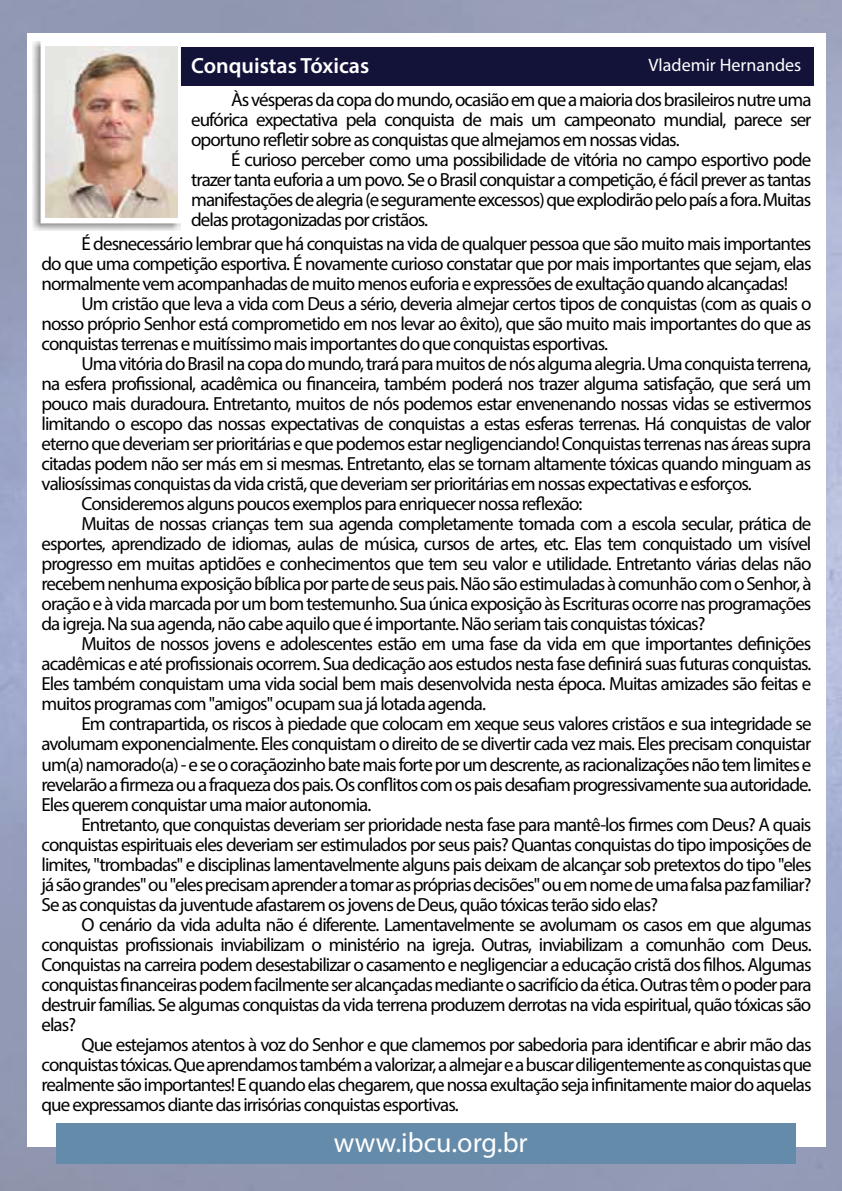
<style>
.page{position:relative;width:842px;height:1191px;background:#fff}
.page>*{position:absolute;margin:0;border:0;box-sizing:border-box;transform-origin:0 0}
.t1{font:28px "Myriad Pro";color:#fff}
.t2{font:600 22px "Myriad Pro";color:#fff}
.t3{font:600 21px "Myriad Pro";letter-spacing:-.025em;color:#fff}
.t4{font:19px/20px "Myriad Pro";letter-spacing:-.05em;color:#000;text-align:justify}
.t5{font:18px "Myriad Pro";color:#fff}
</style>
<div class="page">
<img style="left:0;top:0;width:841px;height:1191px">
<div style="left:27px;top:33px;width:798px;height:1113px;background:#fff"></div>
<div style="left:178px;top:47px;width:635px;height:38px;background:#13133a"></div>
<img style="left:32px;top:42px;width:148px;height:189px">
<svg style="left:41px;top:41px;width:140px;height:182px"></svg>
<img style="left:45px;top:46px;width:132px;height:172px">
<div style="left:57px;top:1123px;width:738px;height:41px;background:#658baa"></div>
<div style="left:825px;top:221px;width:16px;height:228px;background:#b5bcda"></div>
<p class="t3" style="left:200px;top:50px;width:146px">Você é exemplo?</p>
<p class="t5" style="left:648px;top:54px;width:154px">Vlademir Hernandes</p>
<p class="t4" style="left:191px;top:89px;width:621px;text-indent:40px">Às vésperas da copa do mundo, ocasião em que a maioria dos brasileiros nutre uma eufórica expectativa pela conquista de mais um campeonato mundial, parece ser oportuno refletir sobre as conquistas que almejamos em nossas vidas.</p>
<p class="t4" style="left:191px;top:149px;width:621px;text-indent:40px">É curioso perceber como uma possibilidade de vitória no campo esportivo pode trazer tanta euforia a um povo. Se o Brasil conquistar a competição, é fácil prever as tantas manifestações de alegria (e seguramente excessos) que explodirão pelo país a fora. Muitas delas protagonizadas por cristãos.</p>
<p class="t2" style="left:191px;top:51px;width:180px">Conquistas Tóxicas</p>
<p class="t4" style="left:42px;top:233px;width:771px;text-indent:40px">É desnecessário lembrar que há conquistas na vida de qualquer pessoa que são muito mais importantes do que uma competição esportiva. É novamente curioso constatar que por mais importantes que sejam, elas normalmente vem acompanhadas de muito menos euforia e expressões de exultação quando alcançadas!</p>
<p class="t4" style="left:42px;top:293px;width:771px;text-indent:40px">Um cristão que leva a vida com Deus a sério, deveria almejar certos tipos de conquistas (com as quais o nosso próprio Senhor está comprometido em nos levar ao êxito), que são muito mais importantes do que as conquistas terrenas e muitíssimo mais importantes do que conquistas esportivas.</p>
<p class="t4" style="left:82px;top:353px;width:731px">Uma vitória do Brasil na copa do mundo, trará para muitos de nós alguma alegria. Uma conquista terrena,</p>
<p class="t4" style="left:42px;top:373px;width:771px">na esfera profissional, acadêmica ou financeira, também poderá nos trazer alguma satisfação, que será um</p>
<p class="t4" style="left:42px;top:393px;width:771px">pouco mais duradoura. Entretanto, muitos de nós podemos estar envenenando nossas vidas se estivermos</p>
<p class="t4" style="left:42px;top:413px;width:771px">limitando o escopo das nossas expectativas de conquistas a estas esferas terrenas. Há conquistas de valor</p>
<p class="t4" style="left:42px;top:433px;width:771px">eterno que deveriam ser prioritárias e que podemos estar negligenciando! Conquistas terrenas nas áreas supra</p>
<p class="t4" style="left:42px;top:453px;width:771px">citadas podem não ser más em si mesmas. Entretanto, elas se tornam altamente tóxicas quando minguam as</p>
<p class="t4" style="left:42px;top:473px;width:711px">valiosíssimas conquistas da vida cristã, que deveriam ser prioritárias em nossas expectativas e esforços.</p>
<p class="t4" style="left:82px;top:493px;width:502px">Consideremos alguns poucos exemplos para enriquecer nossa reflexão:</p>
<p class="t4" style="left:82px;top:513px;width:731px">Muitas de nossas crianças tem sua agenda completamente tomada com a escola secular, prática de</p>
<p class="t4" style="left:42px;top:533px;width:771px">esportes, aprendizado de idiomas, aulas de música, cursos de artes, etc. Elas tem conquistado um visível</p>
<p class="t4" style="left:42px;top:553px;width:771px">progresso em muitas aptidões e conhecimentos que tem seu valor e utilidade. Entretanto várias delas não</p>
<p class="t4" style="left:42px;top:573px;width:771px">recebem nenhuma exposição bíblica por parte de seus pais. Não são estimuladas à comunhão com o Senhor, à</p>
<p class="t4" style="left:42px;top:593px;width:771px">oração e à vida marcada por um bom testemunho. Sua única exposição às Escrituras ocorre nas programações</p>
<p class="t4" style="left:42px;top:613px;width:665px">da igreja. Na sua agenda, não cabe aquilo que é importante. Não seriam tais conquistas tóxicas?</p>
<p class="t4" style="left:82px;top:634px;width:731px">Muitos de nossos jovens e adolescentes estão em uma fase da vida em que importantes definições</p>
<p class="t4" style="left:42px;top:654px;width:771px">acadêmicas e até profissionais ocorrem. Sua dedicação aos estudos nesta fase definirá suas futuras conquistas.</p>
<p class="t4" style="left:42px;top:674px;width:771px">Eles também conquistam uma vida social bem mais desenvolvida nesta época. Muitas amizades são feitas e</p>
<p class="t4" style="left:42px;top:694px;width:446px">muitos programas com "amigos" ocupam sua já lotada agenda.</p>
<p class="t4" style="left:82px;top:714px;width:731px">Em contrapartida, os riscos à piedade que colocam em xeque seus valores cristãos e sua integridade se</p>
<p class="t4" style="left:42px;top:734px;width:771px">avolumam exponencialmente. Eles conquistam o direito de se divertir cada vez mais. Eles precisam conquistar</p>
<p class="t4" style="left:42px;top:754px;width:771px">um(a) namorado(a) - e se o coraçãozinho bate mais forte por um descrente, as racionalizações não tem limites e</p>
<p class="t4" style="left:42px;top:774px;width:771px">revelarão a firmeza ou a fraqueza dos pais. Os conflitos com os pais desafiam progressivamente sua autoridade.</p>
<p class="t4" style="left:42px;top:794px;width:331px">Eles querem conquistar uma maior autonomia.</p>
<p class="t4" style="left:82px;top:814px;width:731px">Entretanto, que conquistas deveriam ser prioridade nesta fase para mantê-los firmes com Deus? A quais</p>
<p class="t4" style="left:42px;top:834px;width:771px">conquistas espirituais eles deveriam ser estimulados por seus pais? Quantas conquistas do tipo imposições de</p>
<p class="t4" style="left:42px;top:854px;width:771px">limites, "trombadas" e disciplinas lamentavelmente alguns pais deixam de alcançar sob pretextos do tipo "eles</p>
<p class="t4" style="left:42px;top:874px;width:771px">já são grandes" ou "eles precisam aprender a tomar as próprias decisões" ou em nome de uma falsa paz familiar?</p>
<p class="t4" style="left:42px;top:894px;width:618px">Se as conquistas da juventude afastarem os jovens de Deus, quão tóxicas terão sido elas?</p>
<p class="t4" style="left:82px;top:914px;width:731px">O cenário da vida adulta não é diferente. Lamentavelmente se avolumam os casos em que algumas</p>
<p class="t4" style="left:42px;top:934px;width:771px">conquistas profissionais inviabilizam o ministério na igreja. Outras, inviabilizam a comunhão com Deus.</p>
<p class="t4" style="left:42px;top:954px;width:771px">Conquistas na carreira podem desestabilizar o casamento e negligenciar a educação cristã dos filhos. Algumas</p>
<p class="t4" style="left:42px;top:974px;width:771px">conquistas financeiras podem facilmente ser alcançadas mediante o sacrifício da ética. Outras têm o poder para</p>
<p class="t4" style="left:42px;top:994px;width:771px">destruir famílias. Se algumas conquistas da vida terrena produzem derrotas na vida espiritual, quão tóxicas são</p>
<p class="t4" style="left:42px;top:1014px;width:36px">elas?</p>
<p class="t4" style="left:82px;top:1034px;width:731px">Que estejamos atentos à voz do Senhor e que clamemos por sabedoria para identificar e abrir mão das</p>
<p class="t4" style="left:42px;top:1054px;width:771px">conquistas tóxicas. Que aprendamos também a valorizar, a almejar e a buscar diligentemente as conquistas que</p>
<p class="t4" style="left:42px;top:1074px;width:771px">realmente são importantes! E quando elas chegarem, que nossa exultação seja infinitamente maior do aquelas</p>
<p class="t4" style="left:42px;top:1094px;width:418px">que expressamos diante das irrisórias conquistas esportivas.</p>
<h1 class="t1" style="left:334px;top:1125px;width:195px">www.ibcu.org.br</h1>
</div>
